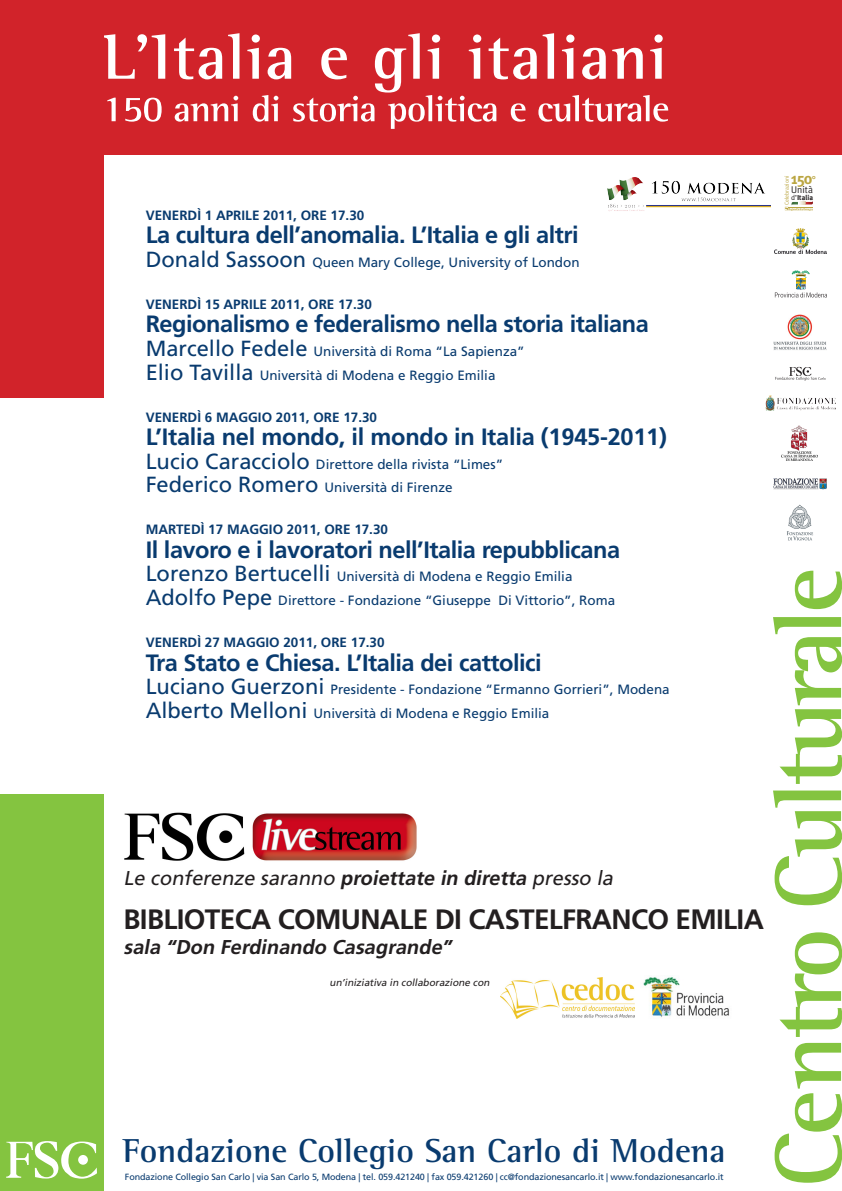
<style>
.page{position:relative;width:842px;height:1191px;background:#fff}
.page>*{position:absolute;margin:0;border:0;box-sizing:border-box;transform-origin:0 0}
.t1{font:700 34px "Rotis Semi Serif Std";color:#093b6f}
.t2{font:700 28px "Frutiger LT Std";letter-spacing:-.025em;color:#231f20}
.t3{font:700 23.6px "Frutiger LT Std";letter-spacing:-.02em;color:#093b6f}
.t4{font:italic 20px "Frutiger LT Std";color:#231f20}
.t5{font:italic 700 20px "Frutiger LT Std";color:#231f20}
.t6{font:700 15.7px "Meta Plus";color:#bba642}
.Titolo_2{font:13.5px "Frutiger LT Std";color:#093b6f}
.t7{font:700 13.5px "Frutiger LT Std";color:#093b6f}
.t8{font:italic 10px "Frutiger LT Std";color:#231f20}
.t9{font:9.8px "Meta";color:#231f20}
.t10{font:9px "Frutiger LT Std";letter-spacing:-.01em;color:#093b6f}
.t11{font:700 7.1px "Meta Plus";color:#231f20}
.t12{font:5.8px "Meta";color:#bba642}
.s1{font-size:21.9px}
.s2{font-family:"Aller";font-weight:400;font-size:11.1px}
.s3{font-family:"Meta";font-weight:400}
.s4{font-weight:700}
</style>
<div class="page">
<div style="left:0;top:794px;width:103px;height:397px;background:#84c440"></div>
<div style="left:103px;top:0;width:739px;height:154px;background:#d1232a"></div>
<svg style="left:6px;top:1141px;width:91px;height:37px"></svg>
<div style="left:78px;top:1155px;width:10px;height:9px;background:#fff;border-radius:50%"></div>
<svg style="left:104px;top:33px;width:564px;height:96px"></svg>
<svg style="left:775px;top:270px;width:52px;height:27px"></svg>
<img style="left:765px;top:395px;width:70px;height:15px">
<img style="left:773px;top:314px;width:54px;height:36px">
<img style="left:774px;top:229px;width:52px;height:25px">
<img style="left:773px;top:478px;width:54px;height:11px">
<img style="left:781px;top:426px;width:36px;height:35px">
<img style="left:787px;top:505px;width:26px;height:35px">
<svg style="left:775px;top:367px;width:50px;height:13px"></svg>
<svg style="left:785px;top:201px;width:28px;height:10px"></svg>
<img style="left:607px;top:177px;width:163px;height:34px">
<svg style="left:774px;top:1043px;width:68px;height:139px"></svg>
<svg style="left:779px;top:932px;width:63px;height:105px"></svg>
<svg style="left:773px;top:790px;width:69px;height:115px"></svg>
<svg style="left:773px;top:617px;width:69px;height:167px"></svg>
<svg style="left:795px;top:570px;width:47px;height:39px"></svg>
<img style="left:124px;top:812px;width:293px;height:49px">
<img style="left:500px;top:977px;width:134px;height:41px">
<img style="left:643px;top:977px;width:86px;height:41px">
<div style="left:0;top:0;width:103px;height:397px;background:#d1232a"></div>
<p class="t7" style="left:146px;top:207px;width:220px">VENERDÌ 1 APRILE 2011, ORE 17.30</p>
<p class="t3" style="left:146px;top:221px;width:435px">La cultura dell’anomalia. L’Italia e gli altri</p>
<p class="Titolo_2" style="left:146px;top:254px;width:435px"><span class="s1">Donald Sassoon</span> Queen Mary College, University of London</p>
<p class="t7" style="left:146px;top:296px;width:228px">VENERDÌ 15 APRILE 2011, ORE 17.30</p>
<p class="t3" style="left:146px;top:310px;width:505px">Regionalismo e federalismo nella storia italiana</p>
<p class="Titolo_2" style="left:146px;top:343px;width:381px"><span class="s1">Marcello Fedele</span> Università di Roma “La Sapienza”</p>
<p class="Titolo_2" style="left:146px;top:367px;width:351px"><span class="s1">Elio Tavilla</span> Università di Modena e Reggio Emilia</p>
<p class="t7" style="left:146px;top:409px;width:233px">VENERDÌ 6 MAGGIO 2011, ORE 17.30</p>
<p class="t3" style="left:146px;top:423px;width:523px">L’Italia nel mondo, il mondo in Italia (1945-2011)</p>
<p class="Titolo_2" style="left:146px;top:456px;width:359px"><span class="s1">Lucio Caracciolo</span> Direttore della rivista “Limes”</p>
<p class="Titolo_2" style="left:146px;top:479px;width:308px"><span class="s1">Federico Romero</span> Università di Firenze</p>
<p class="t7" style="left:146px;top:521px;width:244px">MARTEDÌ 17 MAGGIO 2011, ORE 17.30</p>
<p class="t3" style="left:146px;top:536px;width:476px">Il lavoro e i lavoratori nell’Italia repubblicana</p>
<p class="Titolo_2" style="left:146px;top:569px;width:428px"><span class="s1">Lorenzo Bertucelli</span> Università di Modena e Reggio Emilia</p>
<p class="Titolo_2" style="left:146px;top:592px;width:471px"><span class="s1">Adolfo Pepe</span> Direttore - Fondazione “Giuseppe Di Vittorio”, Roma</p>
<p class="t7" style="left:146px;top:634px;width:240px">VENERDÌ 27 MAGGIO 2011, ORE 17.30</p>
<p class="t3" style="left:146px;top:648px;width:398px">Tra Stato e Chiesa. L’Italia dei cattolici</p>
<p class="Titolo_2" style="left:146px;top:681px;width:526px"><span class="s1">Luciano Guerzoni</span> Presidente - Fondazione “Ermanno Gorrieri”, Modena</p>
<p class="Titolo_2" style="left:146px;top:705px;width:405px"><span class="s1">Alberto Melloni</span> Università di Modena e Reggio Emilia</p>
<p class="t6" style="left:791px;top:169px;width:26px">150<span class="s2">°</span></p>
<p class="t9" style="left:791px;top:184px;width:23px">Unità</p>
<p class="t11" style="left:791px;top:194px;width:23px"><span class="s3">d’</span>Italia</p>
<p class="t12" style="left:783px;top:205px;width:31px;rotate:-90deg">Celebrazioni</p>
<p class="t4" style="left:124px;top:866px;width:495px">Le conferenze saranno <span class="s4">proiettate in diretta</span> presso la</p>
<p class="t2" style="left:124px;top:903px;width:642px">BIBLIOTECA COMUNALE DI CASTELFRANCO EMILIA</p>
<p class="t5" style="left:124px;top:935px;width:333px">sala “Don Ferdinando Casagrande”</p>
<p class="t8" style="left:330px;top:977px;width:164px">un’iniziativa in collaborazione con</p>
<p class="t1" style="left:123px;top:1130px;width:604px">Fondazione Collegio San Carlo di Modena</p>
<p class="t10" style="left:125px;top:1171px;width:600px">Fondazione Collegio San Carlo | via San Carlo 5, Modena | tel. 059.421240 | fax 059.421260 | cc@fondazionesancarlo.it | www.fondazionesancarlo.it</p>
</div>
